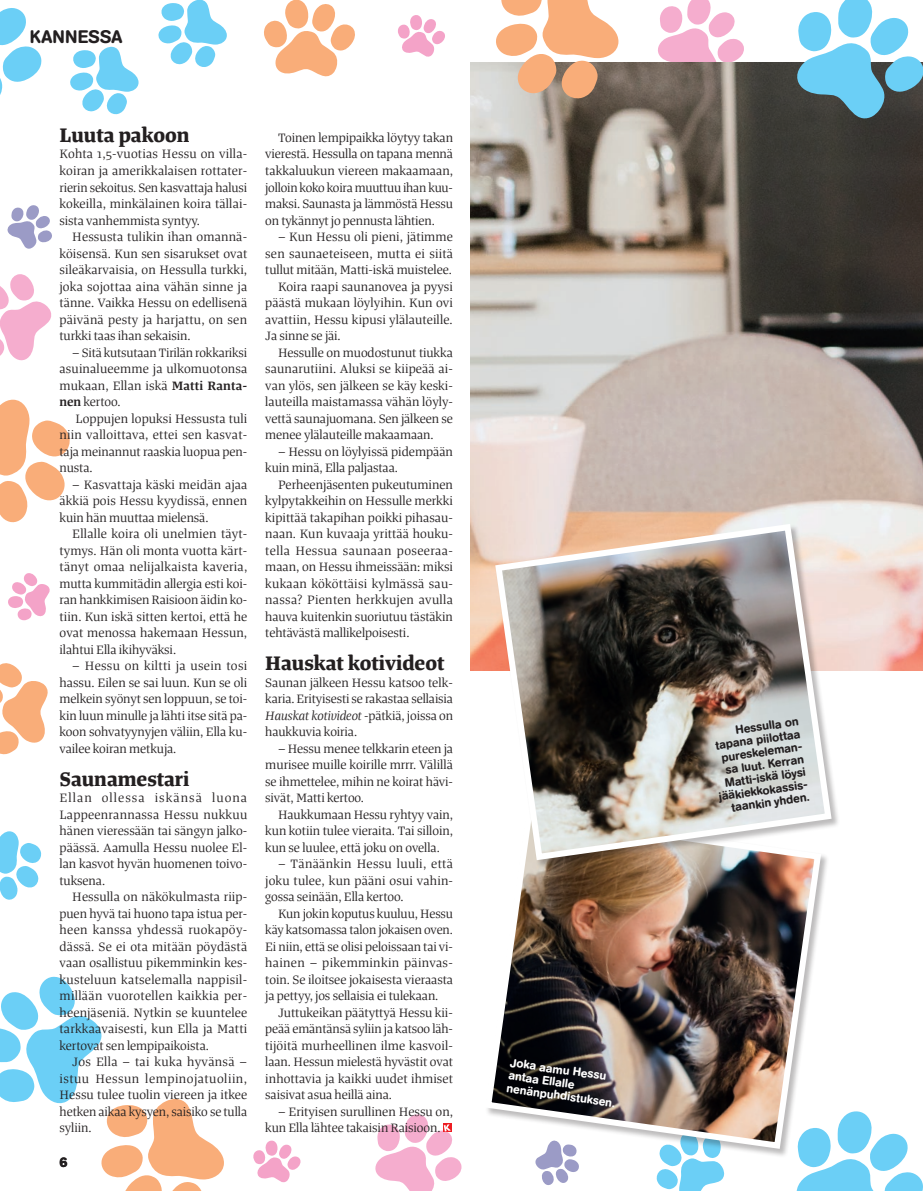
<style>
.page{position:relative;width:923px;height:1191px;background:#fff}
.page>*{position:absolute;margin:0;border:0;box-sizing:border-box;transform-origin:0 0}
._05_Väliotsikko{font:500 21px "Tanger Serif";color:#231f20}
._01_Vinjetti{font:500 18px "AG Book Rounded Pro";letter-spacing:.015em;color:#231f20}
.t1{font:700 13.5px "AG Book Rounded Pro";color:#231f20}
._04_Teksti{font:500 13.05px/16.5px "Tanger Serif";letter-spacing:-.005em;color:#231f20;text-align:justify}
._04_Teksti_ei_sis{font:500 13.05px/16.5px "Tanger Serif";letter-spacing:-.005em;color:#231f20;text-align:justify}
._09_Kuvateksti{font:500 12px/12.8px "AG Book Rounded Pro";color:#231f20;text-align:right}
._09_Kuvateksti-2{font:500 12px/12.8px "AG Book Rounded Pro";color:#fff}
.s1{font-style:inherit}
.s2{font-style:italic}
</style>
<div class="page">
<svg style="left:656px;top:1157px;width:68px;height:34px"></svg>
<svg style="left:535px;top:1157px;width:44px;height:28px"></svg>
<svg style="left:253px;top:1140px;width:48px;height:43px"></svg>
<svg style="left:0;top:274px;width:52px;height:87px"></svg>
<svg style="left:0;top:663px;width:48px;height:92px"></svg>
<svg style="left:656px;top:0;width:88px;height:63px"></svg>
<svg style="left:158px;top:0;width:69px;height:67px"></svg>
<svg style="left:70px;top:47px;width:69px;height:68px"></svg>
<svg style="left:0;top:8px;width:42px;height:87px"></svg>
<svg style="left:7px;top:205px;width:45px;height:44px"></svg>
<svg style="left:398px;top:15px;width:47px;height:42px"></svg>
<svg style="left:0;top:831px;width:42px;height:69px"></svg>
<svg style="left:8px;top:573px;width:42px;height:47px"></svg>
<svg style="left:264px;top:0;width:91px;height:77px"></svg>
<svg style="left:0;top:399px;width:70px;height:124px"></svg>
<svg style="left:796px;top:1111px;width:127px;height:80px"></svg>
<svg style="left:0;top:976px;width:224px;height:215px"></svg>
<img style="left:470px;top:63px;width:453px;height:607px">
<svg style="left:375px;top:1114px;width:87px;height:77px"></svg>
<div style="left:484px;top:812px;width:345px;height:345px;background:#231f20;opacity:.3"></div>
<img style="left:484px;top:812px;width:340px;height:340px">
<div style="left:495px;top:524px;width:345px;height:344px;background:#231f20;opacity:.3"></div>
<img style="left:492px;top:520px;width:343px;height:343px">
<svg style="left:794px;top:0;width:129px;height:123px"></svg>
<svg style="left:494px;top:0;width:124px;height:100px"></svg>
<p class="_01_Vinjetti" style="left:30px;top:25px;width:94px">KANNESSA</p>
<p class="_05_Väliotsikko" style="left:60px;top:119px;width:131px">Luuta pakoon</p>
<p class="_04_Teksti_ei_sis" style="left:60px;top:145px;width:189px">Kohta 1,5-vuotias Hessu on villa&shy;koiran ja amerikkalaisen rottater&shy;rierin sekoitus. Sen kasvattaja halusi kokeilla, minkälainen koira tällai&shy;sista vanhemmista syntyy.</p>
<p class="_04_Teksti" style="left:60px;top:228px;width:189px;text-indent:13px">Hessusta tulikin ihan omannä&shy;köisensä. Kun sen sisarukset ovat sileäkarvaisia, on Hessulla turkki, joka sojottaa aina vähän sinne ja tänne. Vaikka Hessu on edellisenä päivänä pesty ja harjattu, on sen turkki taas ihan sekaisin.</p>
<p class="_04_Teksti" style="left:60px;top:343px;width:189px;text-indent:13px">– Sitä kutsutaan Tirilän rokkariksi asuinalueemme ja ulkomuotonsa mukaan, Ellan iskä <span class="s1">Matti Ranta&shy;nen</span> kertoo.</p>
<p class="_04_Teksti" style="left:60px;top:409px;width:189px;text-indent:16px">Loppujen lopuksi Hessusta tuli niin valloittava, ettei sen kasvat&shy;taja meinannut raaskia luopua pen&shy;nusta.</p>
<p class="_04_Teksti" style="left:60px;top:475px;width:189px;text-indent:13px">– Kasvattaja käski meidän ajaa äkkiä pois Hessu kyydissä, ennen kuin hän muuttaa mielensä.</p>
<p class="_04_Teksti" style="left:60px;top:525px;width:189px;text-indent:13px">Ellalle koira oli unelmien täyt&shy;tymys. Hän oli monta vuotta kärt&shy;tänyt omaa nelijalkaista kaveria, mutta kummitädin allergia esti koi&shy;ran hankkimisen Raisioon äidin ko&shy;tiin. Kun iskä sitten kertoi, että he ovat menossa hakemaan Hessun, ilahtui Ella ikihyväksi.</p>
<p class="_04_Teksti" style="left:60px;top:657px;width:189px;text-indent:13px">– Hessu on kiltti ja usein tosi hassu. Eilen se sai luun. Kun se oli melkein syönyt sen loppuun, se toi&shy;kin luun minulle ja lähti itse sitä pa&shy;koon sohvatyynyjen väliin, Ella ku&shy;vailee koiran metkuja.</p>
<p class="_05_Väliotsikko" style="left:60px;top:762px;width:131px">Saunamestari</p>
<p class="_04_Teksti_ei_sis" style="left:60px;top:789px;width:189px">Ellan ollessa iskänsä luona Lappeenrannassa Hessu nukkuu hänen vieressään tai sängyn jalko&shy;päässä. Aamulla Hessu nuolee El&shy;lan kasvot hyvän huomenen toivo&shy;tuksena.</p>
<p class="_04_Teksti" style="left:60px;top:888px;width:189px;text-indent:13px">Hessulla on näkökulmasta riip&shy;puen hyvä tai huono tapa istua per&shy;heen kanssa yhdessä ruokapöy&shy;dässä. Se ei ota mitään pöydästä vaan osallistuu pikemminkin kes&shy;kusteluun katselemalla nappisil&shy;millään vuorotellen kaikkia per&shy;heenjäseniä. Nytkin se kuuntelee tarkkaavaisesti, kun Ella ja Matti kertovat sen lempipaikoista.</p>
<p class="_04_Teksti" style="left:60px;top:1053px;width:189px;text-indent:13px">Jos Ella – tai kuka hyvänsä – istuu Hessun lempinojatuoliin, Hessu tulee tuolin viereen ja itkee hetken aikaa kysyen, saisiko se tulla syliin.</p>
<p class="t1" style="left:60px;top:1153px;width:10px">6</p>
<p class="_04_Teksti" style="left:265px;top:129px;width:189px;text-indent:13px">Toinen lempipaikka löytyy takan vierestä. Hessulla on tapana mennä takkaluukun viereen makaamaan, jolloin koko koira muuttuu ihan kuu&shy;maksi. Saunasta ja lämmöstä Hessu on tykännyt jo pennusta lähtien.</p>
<p class="_04_Teksti" style="left:265px;top:228px;width:189px;text-indent:13px">– Kun Hessu oli pieni, jätimme sen saunaeteiseen, mutta ei siitä tullut mitään, Matti-iskä muistelee.</p>
<p class="_04_Teksti" style="left:265px;top:277px;width:189px;text-indent:13px">Koira raapi saunanovea ja pyysi päästä mukaan löylyihin. Kun ovi avattiin, Hessu kipusi ylälauteille.<br>Ja sinne se jäi.</p>
<p class="_04_Teksti" style="left:265px;top:343px;width:189px;text-indent:13px">Hessulle on muodostunut tiukka saunarutiini. Aluksi se kiipeää ai&shy;van ylös, sen jälkeen se käy keski&shy;lauteilla maistamassa vähän löyly&shy;vettä saunajuomana. Sen jälkeen se menee ylälauteille makaamaan.</p>
<p class="_04_Teksti" style="left:265px;top:442px;width:189px;text-indent:13px">– Hessu on löylyissä pidempään kuin minä, Ella paljastaa.</p>
<p class="_04_Teksti" style="left:265px;top:475px;width:189px;text-indent:13px">Perheenjäsenten pukeutuminen kylpytakkeihin on Hessulle merkki kipittää takapihan poikki pihasau&shy;naan. Kun kuvaaja yrittää houku&shy;tella Hessua saunaan poseeraa&shy;maan, on Hessu ihmeissään: miksi kukaan kököttäisi kylmässä sau&shy;nassa? Pienten herkkujen avulla hauva kuitenkin suoriutuu tästäkin tehtävästä mallikelpoisesti.</p>
<p class="_05_Väliotsikko" style="left:265px;top:647px;width:181px">Hauskat kotivideot</p>
<p class="_04_Teksti_ei_sis" style="left:265px;top:673px;width:189px">Saunan jälkeen Hessu katsoo telk&shy;karia. Erityisesti se rakastaa sellaisia <span class="s2">Hauskat kotivideot</span> -pätkiä, joissa on haukkuvia koiria.</p>
<p class="_04_Teksti" style="left:265px;top:739px;width:189px;text-indent:13px">– Hessu menee telkkarin eteen ja murisee muille koirille mrrr. Välillä se ihmettelee, mihin ne koirat hävi&shy;sivät, Matti kertoo.</p>
<p class="_04_Teksti" style="left:265px;top:805px;width:189px;text-indent:13px">Haukkumaan Hessu ryhtyy vain, kun kotiin tulee vieraita. Tai silloin, kun se luulee, että joku on ovella.</p>
<p class="_04_Teksti" style="left:265px;top:855px;width:189px;text-indent:13px">– Tänäänkin Hessu luuli, että joku tulee, kun pääni osui vahin&shy;gossa seinään, Ella kertoo.</p>
<p class="_04_Teksti" style="left:265px;top:904px;width:189px;text-indent:13px">Kun jokin koputus kuuluu, Hessu käy katsomassa talon jokaisen oven.<br>Ei niin, että se olisi peloissaan tai vi&shy;hainen – pikemminkin päinvas&shy;toin. Se iloitsee jokaisesta vieraasta ja pettyy, jos sellaisia ei tulekaan.</p>
<p class="_04_Teksti" style="left:265px;top:1003px;width:189px;text-indent:13px">Juttukeikan päätyttyä Hessu kii&shy;peää emäntänsä syliin ja katsoo läh&shy;tijöitä murheellinen ilme kasvoil&shy;laan. Hessun mielestä hyvästit ovat inhottavia ja kaikki uudet ihmiset saisivat asua heillä aina.</p>
<p class="_04_Teksti" style="left:265px;top:1102px;width:189px;text-indent:13px">– Erityisen surullinen Hessu on, kun Ella lähtee takaisin Raisioon.</p>
<p class="_09_Kuvateksti-2" style="left:511px;top:1056px;width:111px;rotate:8deg">Joka aamu Hessu antaa Ellalle nenänpuhdistuksen.</p>
<p class="_09_Kuvateksti" style="left:709px;top:727px;width:93px;rotate:-8deg">Hessulla on tapana piilottaa pureskeleman&shy;sa luut. Kerran<br>Matti-iskä löysi jääkiekkokassis&shy;taankin yhden.</p>
</div>
